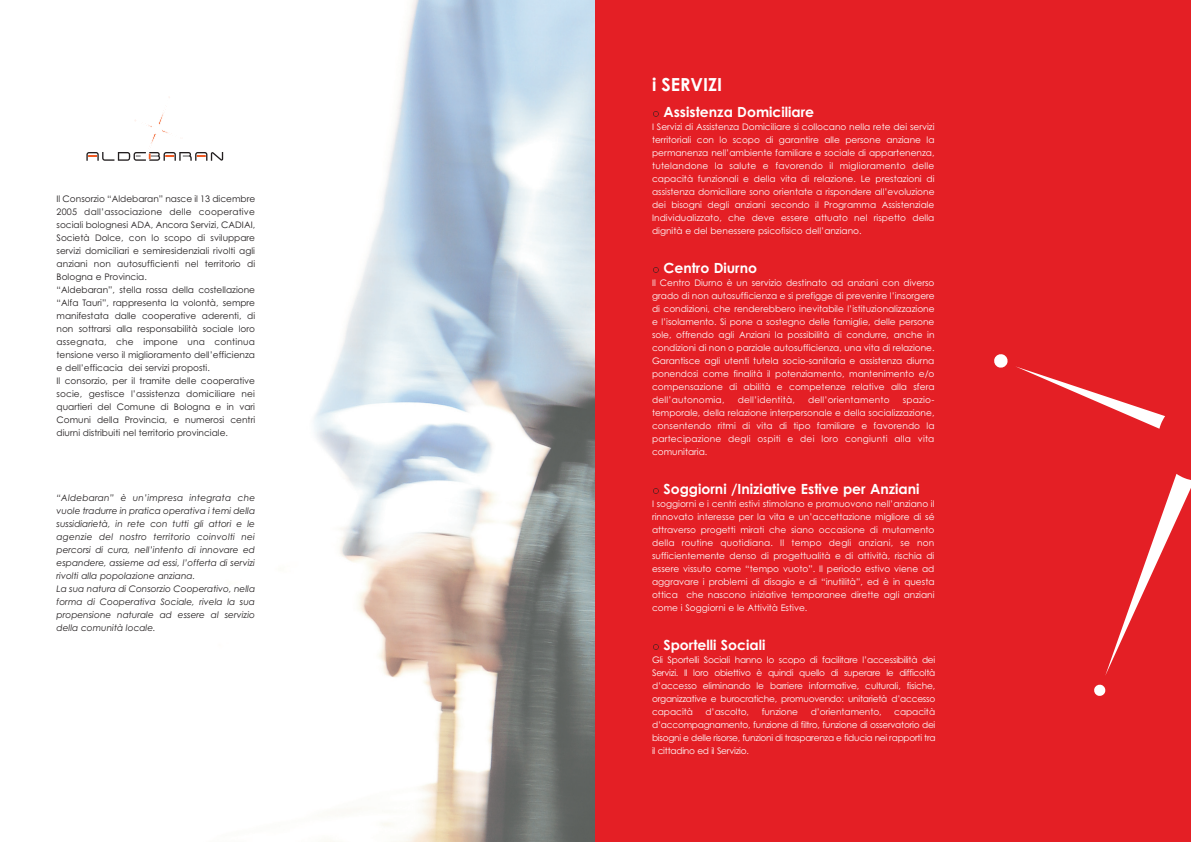
<style>
.page{position:relative;width:1191px;height:842px;background:#fff}
.page>*{position:absolute;margin:0;border:0;box-sizing:border-box;transform-origin:0 0}
.t1{font:700 18px "Century Gothic";color:#fff}
.t2{font:700 14px "Century Gothic";color:#fff}
.t3{font:9px/13px "Century Gothic";color:#fff;text-align:justify}
.t4{font:9px/13px "Century Gothic";color:#231f20}
.t5{font:italic 9px/13px "Century Gothic";color:#231f20}
.t6{font:9px "Century Gothic";letter-spacing:.02em;color:#fff}
</style>
<div class="page">
<img style="left:169px;top:0;width:426px;height:842px">
<div style="left:595px;top:0;width:596px;height:842px;background:#e41f25"></div>
<svg style="left:1105px;top:474px;width:86px;height:201px"></svg>
<svg style="left:1016px;top:366px;width:149px;height:63px"></svg>
<svg style="left:1094px;top:684px;width:12px;height:12px"></svg>
<svg style="left:994px;top:354px;width:14px;height:14px"></svg>
<svg style="left:653px;top:644px;width:6px;height:6px"></svg>
<svg style="left:653px;top:488px;width:6px;height:6px"></svg>
<svg style="left:653px;top:267px;width:6px;height:6px"></svg>
<svg style="left:653px;top:111px;width:6px;height:6px"></svg>
<svg style="left:86px;top:97px;width:137px;height:64px"></svg>
<p class="t4" style="left:57px;top:192px;width:200px">Il Consorzio “Aldebaran” nasce il 13 dicembre 2005 dall’associazione delle cooperative sociali bolognesi ADA, Ancora Servizi, CADIAI, Società Dolce, con lo scopo di sviluppare servizi domiciliari e semiresidenziali rivolti agli anziani non autosufficienti nel territorio di Bologna e Provincia.<br>“Aldebaran”, stella rossa della costellazione “Alfa Tauri”, rappresenta la volontà, sempre manifestata dalle cooperative aderenti, di non sottrarsi alla responsabilità sociale loro assegnata, che impone una continua tensione verso il miglioramento dell’efficienza e dell’efficacia dei servizi proposti.<br>Il consorzio, per il tramite delle cooperative socie, gestisce l’assistenza domiciliare nei quartieri del Comune di Bologna e in vari Comuni della Provincia, e numerosi centri diurni distribuiti nel territorio provinciale.</p>
<p class="t5" style="left:57px;top:491px;width:200px">“Aldebaran” è un’impresa integrata che vuole tradurre in pratica operativa i temi della sussidiarietà, in rete con tutti gli attori e le agenzie del nostro territorio coinvolti nei percorsi di cura, nell’intento di innovare ed espandere, assieme ad essi, l’offerta di servizi rivolti alla popolazione anziana.<br>La sua natura di Consorzio Cooperativo, nella forma di Cooperativa Sociale, rivela la sua propensione naturale ad essere al servizio della comunità locale.</p>
<h1 class="t1" style="left:652px;top:73px;width:72px">i SERVIZI</h1>
<h2 class="t2" style="left:663px;top:103px;width:152px">Assistenza Domiciliare</h2>
<p class="t3" style="left:652px;top:120px;width:284px">I Servizi di Assistenza Domiciliare si collocano nella rete dei servizi territoriali con lo scopo di garantire alle persone anziane la permanenza nell’ambiente familiare e sociale di appartenenza, tutelandone la salute e favorendo il miglioramento delle capacità funzionali e della vita di relazione. Le prestazioni di assistenza domiciliare sono orientate a rispondere all’evoluzione dei bisogni degli anziani secondo il Programma Assistenziale Individualizzato, che deve essere attuato nel rispetto della dignità e del benessere psicofisico dell’anziano.</p>
<h2 class="t2" style="left:663px;top:259px;width:95px">Centro Diurno</h2>
<p class="t3" style="left:652px;top:276px;width:284px">Il Centro Diurno è un servizio destinato ad anziani con diverso grado di non autosufficienza e si prefigge di prevenire l’insorgere di condizioni, che renderebbero inevitabile l’istituzionalizzazione e l’isolamento. Si pone a sostegno delle famiglie, delle persone sole, offrendo agli Anziani la possibilità di condurre, anche in condizioni di non o parziale autosufficienza, una vita di relazione.<br>Garantisce agli utenti tutela socio-sanitaria e assistenza diurna ponendosi come finalità il potenziamento, mantenimento e/o compensazione di abilità e competenze relative alla sfera dell’autonomia,</p>
<p class="t6" style="left:737px;top:394px;width:59px">dell’identità,</p>
<p class="t6" style="left:808px;top:394px;width:83px">dell’orientamento</p>
<p class="t3" style="left:652px;top:393px;width:284px;text-indent:251px">spazio&shy;temporale, della relazione interpersonale e della socializzazione, consentendo ritmi di vita di tipo familiare e favorendo la partecipazione degli ospiti e dei loro congiunti alla vita comunitaria.</p>
<h2 class="t2" style="left:663px;top:480px;width:258px">Soggiorni /Iniziative Estive per Anziani</h2>
<p class="t3" style="left:652px;top:497px;width:284px">I soggiorni e i centri estivi stimolano e promuovono nell’anziano il rinnovato interesse per la vita e un’accettazione migliore di sé attraverso progetti mirati che siano occasione di mutamento della routine quotidiana. Il tempo degli anziani, se non sufficientemente denso di progettualità e di attività, rischia di essere vissuto come “tempo vuoto”. Il periodo estivo viene ad aggravare i problemi di disagio e di “inutilità”, ed è in questa ottica che nascono iniziative temporanee dirette agli anziani come i Soggiorni e le Attività Estive.</p>
<h2 class="t2" style="left:663px;top:636px;width:104px">Sportelli Sociali</h2>
<p class="t3" style="left:652px;top:653px;width:285px">Gli Sportelli Sociali hanno lo scopo di facilitare l’accessibilità dei Servizi. Il loro obiettivo è quindi quello di superare le difficoltà d’accesso eliminando le barriere informative, culturali, fisiche, organizzative e burocratiche, promuovendo: unitarietà d’accesso capacità</p>
<p class="t3" style="left:652px;top:705px;width:285px;text-indent:242px">capacità d’accompagnamento, funzione di filtro, funzione di osservatorio dei bisogni e delle risorse, funzioni di trasparenza e fiducia nei rapporti tra il cittadino ed il Servizio.</p>
<p class="t3" style="left:705px;top:705px;width:45px">d’ascolto,</p>
<p class="t3" style="left:761px;top:705px;width:38px">funzione</p>
<p class="t3" style="left:810px;top:705px;width:72px">d’orientamento,</p>
</div>
